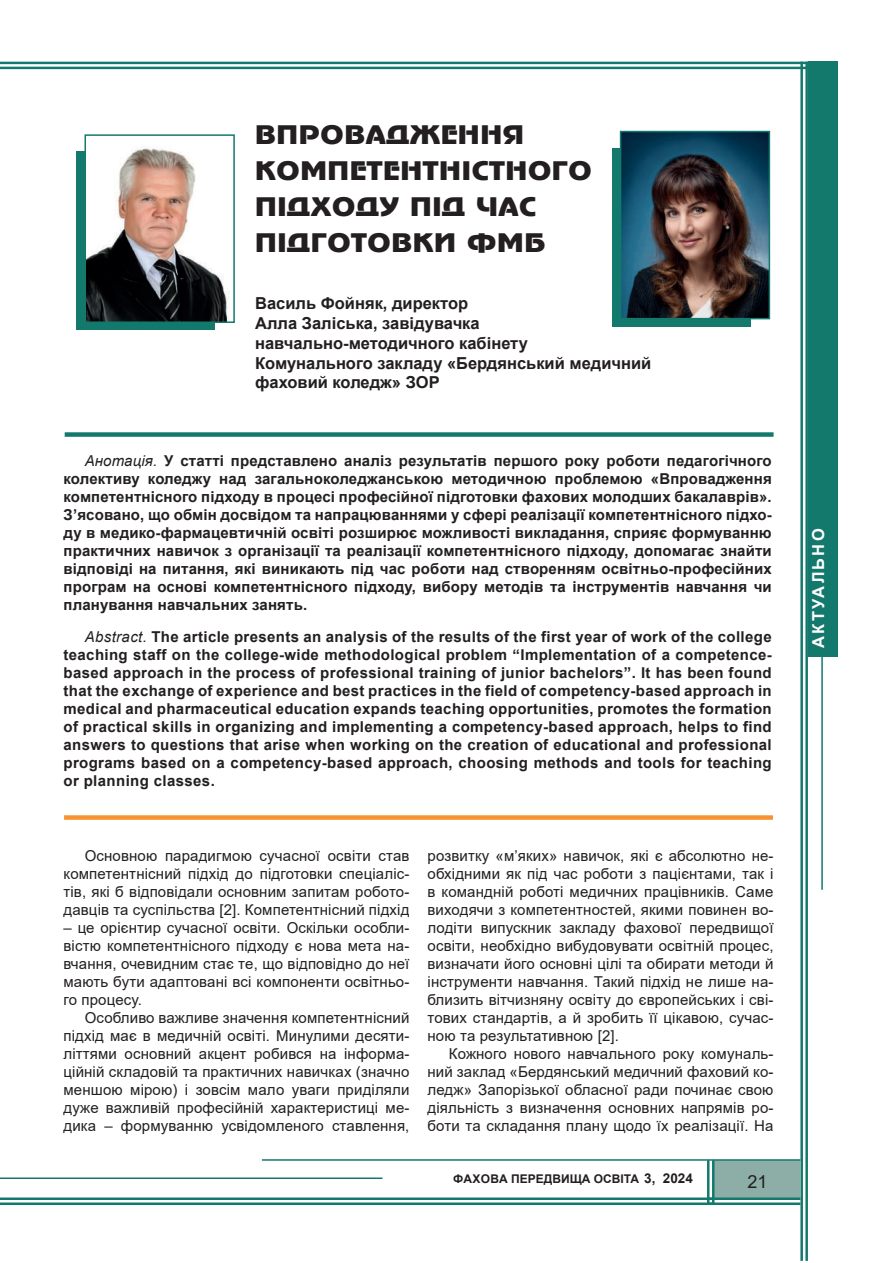
<style>
.page{position:relative;width:893px;height:1263px;background:#fff}
.page>*{position:absolute;margin:0;border:0;box-sizing:border-box;transform-origin:0 0}
.t1{font:25.5px/36px "Uk Adver Gothic";letter-spacing:.025em;color:#231f20;scale:1.09 1}
.t2{font:18px "Arial";color:#231f20}
.t3{font:700 16.5px/19.8px "Arial";color:#231f20}
.t4{font:700 16.5px "Arial";letter-spacing:.135em;color:#fff}
.t5{font:700 15px/18px "Arial";letter-spacing:.015em;color:#231f20;text-align:justify}
.t6{font:15px/18px "Arial";letter-spacing:.01em;color:#231f20;text-align:justify}
.t7{font:700 12px "Arial";color:#231f20}
.s1{font-weight:400;font-style:italic}
.s2{font-size:13.5px}
</style>
<div class="page">
<div style="left:808px;top:62px;width:30px;height:595px;background:#13796d"></div>
<div style="left:714px;top:1160px;width:86px;height:37px;background:#8dada7"></div>
<hr style="left:0;top:62px;width:812px;height:2px;background:#13796d">
<hr style="left:0;top:67px;width:812px;height:2px;background:#13796d">
<hr style="left:262px;top:1159px;width:538px;height:2px;background:#13796d">
<hr style="left:0;top:1177px;width:382px;height:2px;background:#13796d">
<hr style="left:821px;top:657px;width:2px;height:233px;background:#13796d">
<hr style="left:0;top:1197px;width:714px;height:3px;background:#13796d">
<hr style="left:0;top:1202px;width:714px;height:3px;background:#13796d">
<hr style="left:712px;top:1160px;width:2px;height:45px;background:#13796d">
<hr style="left:707px;top:1160px;width:2px;height:45px;background:#13796d">
<hr style="left:707px;top:1197px;width:93px;height:3px;background:#13796d">
<hr style="left:707px;top:1202px;width:93px;height:3px;background:#13796d">
<hr style="left:800px;top:62px;width:3px;height:1199px;background:#13796d">
<hr style="left:805px;top:62px;width:3px;height:1199px;background:#13796d">
<div style="left:65px;top:432px;width:709px;height:5px;background:#13796d"></div>
<div style="left:64px;top:815px;width:709px;height:5px;background:#f79332"></div>
<div style="left:77px;top:152px;width:138px;height:178px;background:#13796d"></div>
<div style="left:612px;top:148px;width:138px;height:179px;background:#13796d"></div>
<img style="left:88px;top:148px;width:141px;height:172px">
<div style="left:85px;top:134px;width:150px;height:189px;border:2px solid #13796d"></div>
<img style="left:623px;top:134px;width:144px;height:182px">
<div style="left:620px;top:131px;width:150px;height:188px;border:2px solid #13796d"></div>
<h1 class="t1" style="left:255px;top:117px;width:310px">ВПРОВАДЖЕННЯ<br>КОМПЕТЕНТНІСТНОГО<br>ПІДХОДУ ПІД ЧАС<br>ПІДГОТОВКИ ФМБ</h1>
<p class="t3" style="left:255px;top:294px;width:398px">Василь Фойняк, директор<br>Алла Заліська, завідувачка навчально-методичного кабінету<br>Комунального закладу «Бердянський медичний фаховий коледж» ЗОР</p>
<p class="t5" style="left:63px;top:452px;width:710px;text-indent:21px"><span class="s1">Анотація.</span> У статті представлено аналіз результатів першого року роботи педагогічного колективу коледжу над загальноколеджанською методичною проблемою «Впровадження компетентнісного підходу в процесі професійної підготовки фахових молодших бакалаврів».<br>З’ясовано, що обмін досвідом та напрацюваннями у сфері реалізації компетентнісного підхо&shy;ду в медико-фармацевтичній освіті розширює можливості викладання, сприяє формуванню практичних навичок з організації та реалізації компетентнісного підходу, допомагає знайти відповіді на питання, які виникають під час роботи над створенням освітньо-професійних програм на основі компетентнісного підходу, вибору методів та інструментів навчання чи планування навчальних занять.</p>
<p class="t5" style="left:63px;top:628px;width:710px;text-indent:21px"><span class="s1">Abstract.</span> The article presents an analysis of the results of the first year of work of the college teaching staff on the college-wide methodological problem “Implementation of a competence&shy;based approach in the process of professional training of junior bachelors”. It has been found that the exchange of experience and best practices in the field of competency-based approach in medical and pharmaceutical education expands teaching opportunities, promotes the formation of practical skills in organizing and implementing a competency-based approach, helps to find answers to questions that arise when working on the creation of educational and professional programs based on a competency-based approach, choosing methods and tools for teaching or planning classes.</p>
<p class="t6" style="left:63px;top:847px;width:348px;text-indent:21px">Основною парадигмою сучасної освіти став компетентнісний підхід до підготовки спеціаліс&shy;тів, які б відповідали основним запитам робото&shy;давців та суспільства [2]. Компетентнісний підхід</p>
<p class="t6" style="left:63px;top:919px;width:348px">– це орієнтир сучасної освіти. Оскільки особли&shy;вістю компетентнісного підходу є нова мета на&shy;вчання, очевидним стає те, що відповідно до неї мають бути адаптовані всі компоненти освітньо&shy;го процесу.</p>
<p class="t6" style="left:63px;top:1009px;width:348px;text-indent:21px">Особливо важливе значення компетентнісний підхід має в медичній освіті. Минулими десяти&shy;літтями основний акцент робився на інформа&shy;ційній складовій та практичних навичках (значно меншою мірою) і зовсім мало уваги приділяли дуже важливій професійній характеристиці ме&shy;дика – формуванню усвідомленого ставлення,</p>
<p class="t6" style="left:427px;top:847px;width:348px">розвитку «м’яких» навичок, які є абсолютно не&shy;обхідними як під час роботи з пацієнтами, так і в командній роботі медичних працівників. Саме виходячи з компетентностей, якими повинен во&shy;лодіти випускник закладу фахової передвищої освіти, необхідно вибудовувати освітній процес, визначати його основні цілі та обирати методи й інструменти навчання. Такий підхід не лише на&shy;близить вітчизняну освіту до європейських і сві&shy;тових стандартів, а й зробить її цікавою, сучас&shy;ною та результативною [2].</p>
<p class="t6" style="left:427px;top:1045px;width:348px;text-indent:21px">Кожного нового навчального року комуналь&shy;ний заклад «Бердянський медичний фаховий ко&shy;ледж» Запорізької обласної ради починає свою діяльність з визначення основних напрямів ро&shy;боти та складання плану щодо їх реалізації. На</p>
<p class="t7" style="left:453px;top:1170px;width:241px">ФАХОВА ПЕРЕДВИЩА ОСВІТА <span class="s2">3, 2024</span></p>
<p class="t2" style="left:747px;top:1169px;width:22px">21</p>
<p class="t4" style="left:807px;top:648px;width:121px;rotate:-90deg">АКТУАЛЬНО</p>
</div>
